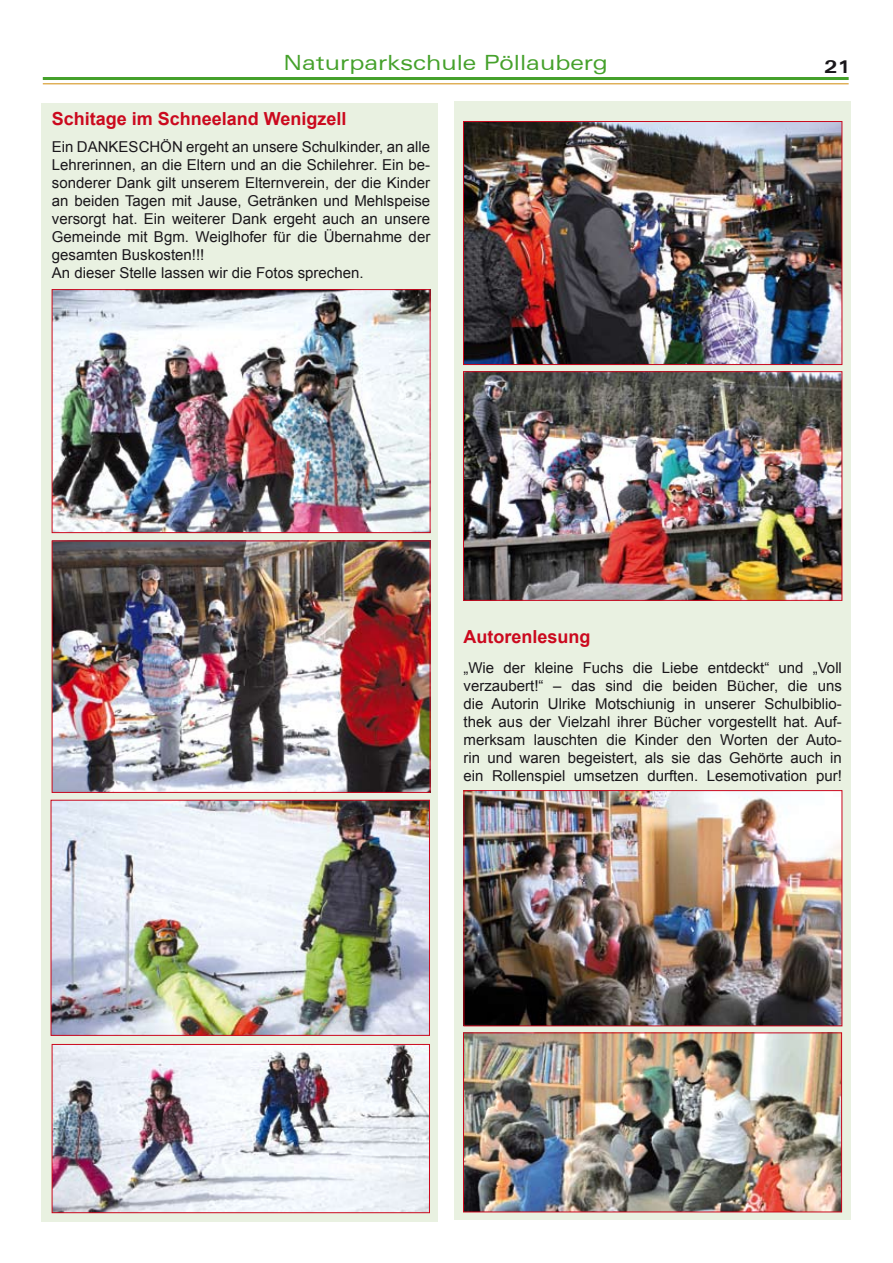
<style>
.page{position:relative;width:893px;height:1263px;background:#fff}
.page>*{position:absolute;margin:0;border:0;box-sizing:border-box;transform-origin:0 0}
.t1{font:expanded 21px "Zurich BT";color:#45a12b}
.t2{font:700 18px "Arial";color:#cb091e}
.t3{font:700 expanded 18px "Zurich BT";color:#1a171b}
.t4{font:15px/18px "Arial";color:#1a171b;text-align:justify}
</style>
<div class="page">
<div style="left:42px;top:103px;width:396px;height:1118px;background:#e9f1e1"></div>
<div style="left:454px;top:101px;width:396px;height:1118px;background:#e9f1e1"></div>
<hr style="left:43px;top:83px;width:806px;height:1px;background:#d18b0a">
<hr style="left:43px;top:77px;width:806px;height:3px;background:#45a12b">
<img style="left:54px;top:291px;width:374px;height:240px">
<div style="left:52px;top:289px;width:378px;height:244px;border:1px solid #cb091e"></div>
<img style="left:54px;top:542px;width:374px;height:249px">
<div style="left:52px;top:540px;width:378px;height:253px;border:1px solid #cb091e"></div>
<img style="left:53px;top:802px;width:375px;height:232px">
<div style="left:51px;top:800px;width:379px;height:236px;border:1px solid #cb091e"></div>
<img style="left:54px;top:1046px;width:374px;height:165px">
<div style="left:52px;top:1044px;width:378px;height:169px;border:1px solid #cb091e"></div>
<img style="left:465px;top:123px;width:375px;height:240px">
<div style="left:463px;top:121px;width:379px;height:244px;border:1px solid #cb091e"></div>
<img style="left:465px;top:373px;width:375px;height:226px">
<div style="left:463px;top:371px;width:379px;height:230px;border:1px solid #cb091e"></div>
<img style="left:465px;top:792px;width:375px;height:232px">
<div style="left:463px;top:790px;width:379px;height:236px;border:1px solid #cb091e"></div>
<img style="left:465px;top:1034px;width:375px;height:176px">
<div style="left:463px;top:1032px;width:379px;height:180px;border:1px solid #cb091e"></div>
<h1 class="t1" style="left:284px;top:50px;width:326px">Naturparkschule Pöllauberg</h1>
<p class="t3" style="left:824px;top:55px;width:28px">21</p>
<p class="t2" style="left:52px;top:107px;width:296px">Schitage im Schneeland Wenigzell</p>
<p class="t4" style="left:52px;top:138px;width:380px;text-align:left">Ein DANKESCHÖN ergeht an unsere Schulkinder, an alle Lehrerinnen, an die Eltern und an die Schilehrer. Ein be&shy;sonderer Dank gilt unserem Elternverein, der die Kinder an beiden Tagen mit Jause, Getränken und Mehlspeise versorgt hat. Ein weiterer Dank ergeht auch an unsere Gemeinde mit Bgm. Weiglhofer für die Übernahme der gesamten Buskosten!!!<br>An dieser Stelle lassen wir die Fotos sprechen.</p>
<p class="t2" style="left:463px;top:624px;width:129px">Autorenlesung</p>
<p class="t4" style="left:463px;top:658px;width:380px">„Wie der kleine Fuchs die Liebe entdeckt“ und „Voll verzaubert!“ – das sind die beiden Bücher, die uns die Autorin Ulrike Motschiunig in unserer Schulbiblio&shy;thek aus der Vielzahl ihrer Bücher vorgestellt hat. Auf&shy;merksam lauschten die Kinder den Worten der Auto&shy;rin und waren begeistert, als sie das Gehörte auch in ein Rollenspiel umsetzen durften. Lesemotivation pur!</p>
</div>
